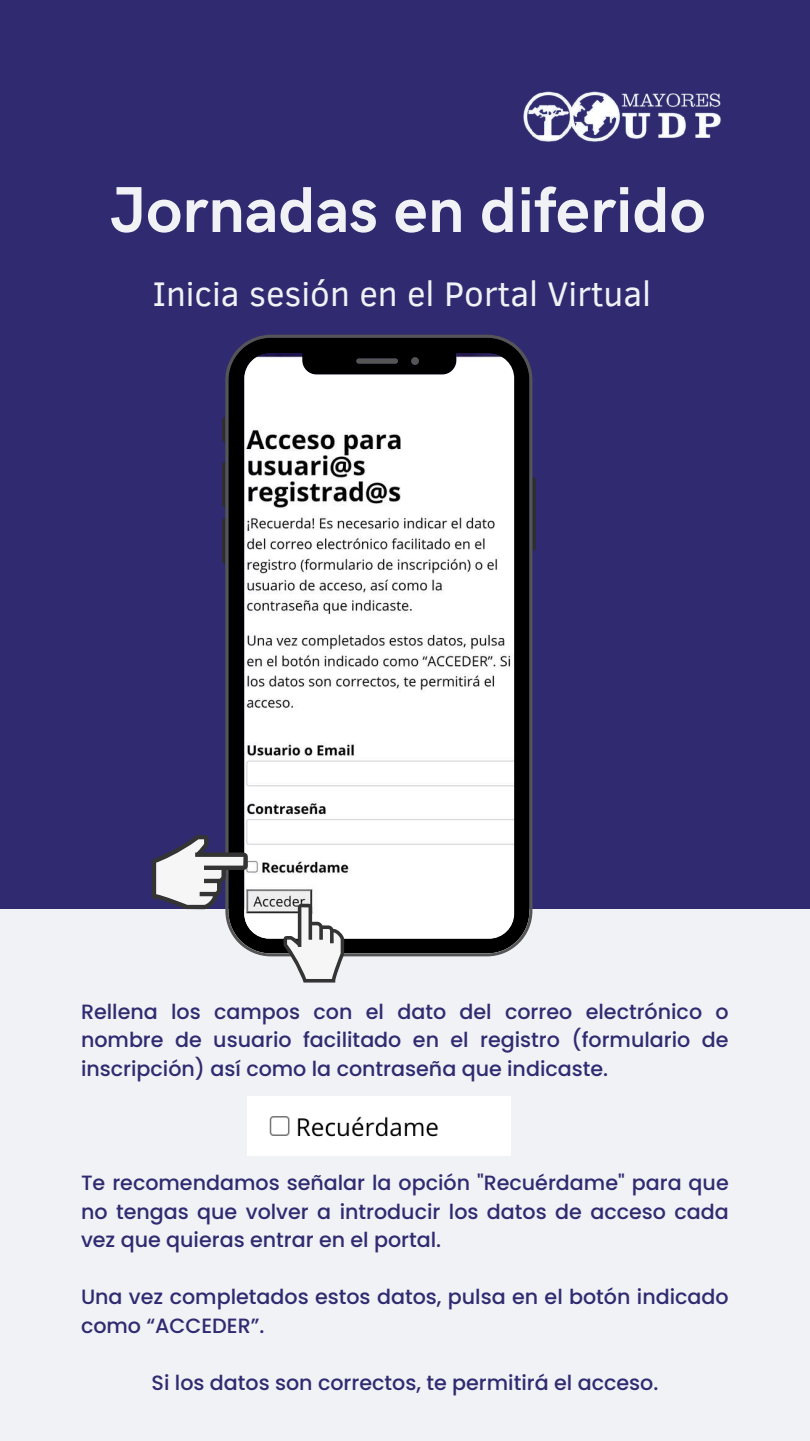
<style>
.page{position:relative;width:810px;height:1441px;background:#fff}
.page>*{position:absolute;margin:0;border:0;box-sizing:border-box;transform-origin:0 0}
.t1{font:700 65px "HK Grotesk";color:#f0f2f6}
.t2{font:35px "Clear Sans";color:#f0f2f6}
.t3{font:500 20.6px/28.5px "Poppins";color:#302b70;text-align:justify}
</style>
<div class="page">
<div style="left:0;top:0;width:810px;height:1440px;background:#302b70"></div>
<div style="left:0;top:909px;width:810px;height:531px;background:#f0f2f6"></div>
<svg style="left:222px;top:417px;width:3px;height:25px"></svg>
<svg style="left:222px;top:461px;width:3px;height:46px"></svg>
<svg style="left:222px;top:518px;width:3px;height:46px"></svg>
<svg style="left:532px;top:477px;width:4px;height:74px"></svg>
<svg style="left:225px;top:334px;width:307px;height:622px;background:#c5c5c5"></svg>
<img style="left:248px;top:1096px;width:262px;height:59px">
<svg style="left:152px;top:834px;width:96px;height:75px"></svg>
<svg style="left:283px;top:903px;width:61px;height:79px"></svg>
<img style="left:523px;top:91px;width:198px;height:51px">
<h1 class="t1" style="left:110px;top:173px;width:597px">Jornadas en diferido</h1>
<h2 class="t2" style="left:153px;top:268px;width:500px">Inicia sesión en el Portal Virtual</h2>
<p class="t3" style="left:81px;top:997px;width:649px">Rellena los campos con el dato del correo electrónico o nombre de usuario facilitado en el registro (formulario de inscripción) así como la contraseña que indicaste.</p>
<p class="t3" style="left:81px;top:1168px;width:649px">Te recomendamos señalar la opción "Recuérdame" para que no tengas que volver a introducir los datos de acceso cada vez que quieras entrar en el portal.</p>
<p class="t3" style="left:81px;top:1282px;width:649px">Una vez completados estos datos, pulsa en el botón indicado como “ACCEDER”.</p>
<p class="t3" style="left:152px;top:1367px;width:508px">Si los datos son correctos, te permitirá el acceso.</p>
</div>
